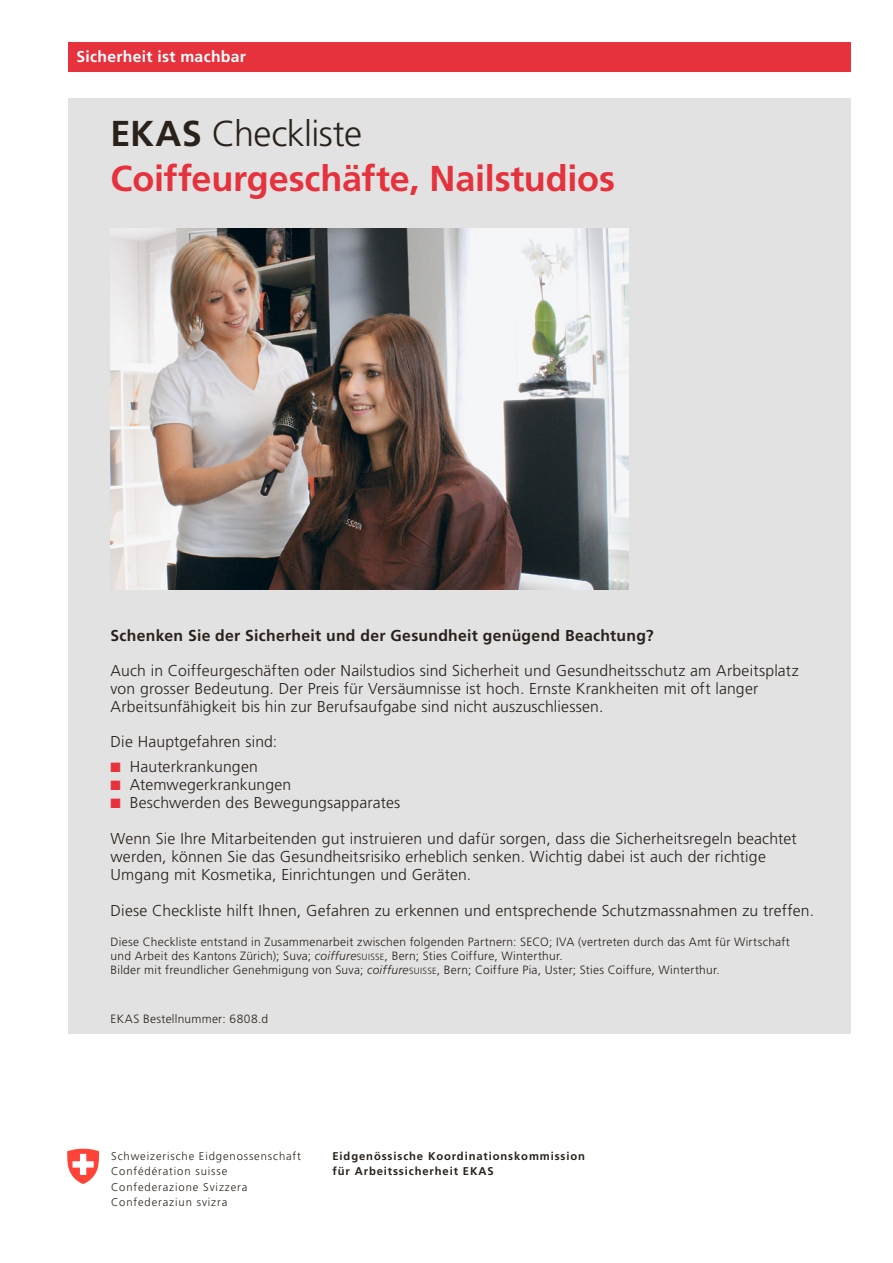
<style>
.page{position:relative;width:893px;height:1263px;background:#fff}
.page>*{position:absolute;margin:0;border:0;box-sizing:border-box;transform-origin:0 0}
.t1{font:700 36px/45px "Frutiger LT Std";letter-spacing:-.005em;color:#e5323d}
.t2{font:300 15.75px/18px "Frutiger LT Std";letter-spacing:.01em;color:#29211a}
.t3{font:700 15.75px "Frutiger LT Std";letter-spacing:.02em;color:#29211a}
.t4{font:700 15.75px "Frutiger LT Std";letter-spacing:.02em;color:#fff}
.t5{font:300 12px/14.2px "Frutiger LT Std";letter-spacing:.02em;color:#29211a}
.t6{font:300 11.25px/15.5px "Frutiger";letter-spacing:.08em;color:#29211a}
.t7{font:700 11.25px/15.5px "Frutiger";letter-spacing:.08em;color:#29211a}
.s1{color:#29211a}
.s2{font-weight:300;color:#29211a}
.s3{color:#e5323d}
.s4{font-family:"Frutiger";font-style:italic}
.s5{font-size:9px}
</style>
<div class="page">
<div style="left:68px;top:98px;width:782px;height:935px;background:#e2e2e2"></div>
<div style="left:68px;top:43px;width:782px;height:29px;background:#e5323d"></div>
<svg style="left:67px;top:1149px;width:33px;height:35px"></svg>
<img style="left:111px;top:228px;width:517px;height:362px">
<p class="t4" style="left:77px;top:47px;width:171px">Sicherheit ist machbar</p>
<h1 class="t1" style="left:111px;top:111px;width:506px"><span class="s1">EKAS</span> <span class="s2">Checkliste<br></span>Coiffeurgeschäfte, Nailstudios</h1>
<p class="t3" style="left:111px;top:626px;width:544px">Schenken Sie der Sicherheit und der Gesundheit genügend Beachtung?</p>
<p class="t2" style="left:111px;top:662px;width:690px">Auch in Coiffeurgeschäften oder Nailstudios sind Sicherheit und Gesundheitsschutz am Arbeitsplatz von grosser Bedeutung. Der Preis für Versäumnisse ist hoch. Ernste Krankheiten mit oft langer<br>Arbeitsunfähigkeit bis hin zur Berufsaufgabe sind nicht auszuschliessen.</p>
<p class="t2" style="left:111px;top:733px;width:168px">Die Hauptgefahren sind:</p>
<p class="t2" style="left:111px;top:757px;width:149px"><span class="s3">■</span> Hauterkrankungen</p>
<p class="t2" style="left:111px;top:775px;width:182px"><span class="s3">■</span> Atemwegerkrankungen</p>
<p class="t2" style="left:111px;top:793px;width:291px"><span class="s3">■</span> Beschwerden des Bewegungsapparates</p>
<p class="t2" style="left:111px;top:829px;width:688px">Wenn Sie Ihre Mitarbeitenden gut instruieren und dafür sorgen, dass die Sicherheitsregeln beachtet werden, können Sie das Gesundheitsrisiko erheblich senken. Wichtig dabei ist auch der richtige<br>Umgang mit Kosmetika, Einrichtungen und Geräten.</p>
<p class="t2" style="left:111px;top:901px;width:705px">Diese Checkliste hilft Ihnen, Gefahren zu erkennen und entsprechende Schutzmassnahmen zu treffen.</p>
<p class="t5" style="left:111px;top:934px;width:681px">Diese Checkliste entstand in Zusammenarbeit zwischen folgenden Partnern: SECO; IVA (vertreten durch das Amt für Wirtschaft und Arbeit des Kantons Zürich); Suva; <span class="s4">coiffure</span><span class="s5">SUISSE</span>, Bern; Sties Coiffure, Winterthur.<br>Bilder mit freundlicher Genehmigung von Suva; <span class="s4">coiffure</span><span class="s5">SUISSE</span>, Bern; Coiffure Pia, Uster; Sties Coiffure, Winterthur.</p>
<p class="t5" style="left:111px;top:1012px;width:159px">EKAS Bestellnummer: 6808.d</p>
<p class="t6" style="left:111px;top:1149px;width:191px">Schweizerische Eidgenossenschaft<br>Confédération suisse<br>Confederazione Svizzera<br>Confederaziun svizra</p>
<p class="t7" style="left:332px;top:1148px;width:254px">Eidgenössische Koordinationskommission für Arbeitssicherheit EKAS</p>
</div>
